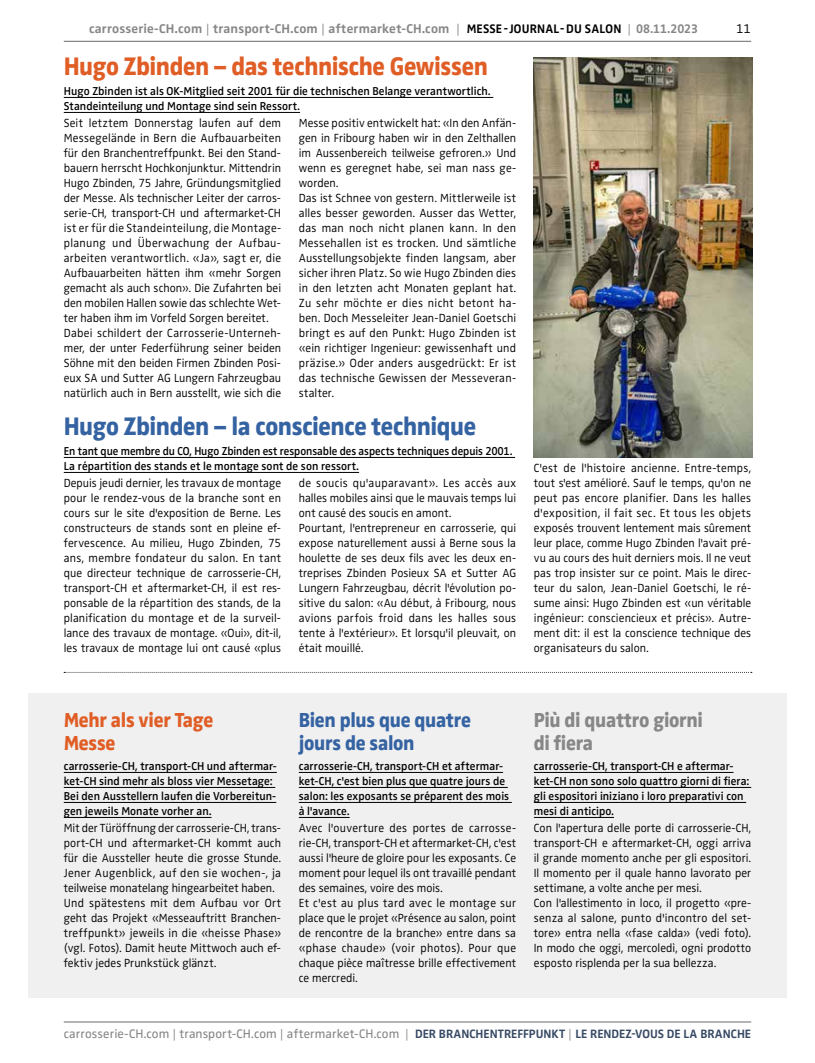
<style>
.page{position:relative;width:815px;height:1063px;background:#fff}
.page>*{position:absolute;margin:0;border:0;box-sizing:border-box;transform-origin:0 0}
.t1{font:800 26.25px "Zwo Pro";letter-spacing:-.015em;color:#e05e26;scale:.9 1}
.t2{font:800 26.25px "Zwo Pro";letter-spacing:-.015em;color:#3563a2;scale:.9 1}
.t3{font:800 21px/22.5px "Zwo Pro";letter-spacing:-.015em;color:#3563a2;scale:.9 1}
.t4{font:800 21px/22.5px "Zwo Pro";letter-spacing:-.015em;color:#878787;scale:.9 1}
.t5{font:800 21px/22.5px "Zwo Pro";letter-spacing:-.015em;color:#e05e26;scale:.9 1}
.t6{font:700 13.12px "Zwo Pro";letter-spacing:.01em;color:#878787}
.t7{font:300 13.12px "Zwo Pro";color:#000}
.t8{font:12.75px "Zwo Pro";letter-spacing:.005em;color:#878787}
.t9{font:300 12.25px/15px "Zwo Pro";letter-spacing:.01em;color:#000;scale:.95 1}
.t10{font:600 11.88px/15px "Zwo Pro";letter-spacing:.005em;color:#000;scale:.95 1}
.t11{font:600 11.88px/15px "Zwo Pro";letter-spacing:.005em;color:#000;scale:.93 1}
.s1{font-weight:300}
.s2{font-size:12.75px;color:#000}
.s3{font-weight:300;font-size:12.75px}
.s4{font-size:12.75px}
.s5{font-weight:700;font-size:12.5px;color:#374964}
</style>
<div class="page">
<hr style="left:64px;top:41px;width:687px;height:1px;background:#878787">
<hr style="left:64px;top:1021px;width:687px;height:2px;background:#878787">
<div style="left:28px;top:693px;width:759px;height:304px;background:#f0f0f0"></div>
<hr style="left:64px;top:772px;width:213px;height:1px;background:#000">
<hr style="left:64px;top:787px;width:211px;height:1px;background:#000">
<hr style="left:64px;top:802px;width:212px;height:1px;background:#000">
<hr style="left:64px;top:817px;width:148px;height:1px;background:#000">
<hr style="left:299px;top:772px;width:204px;height:1px;background:#000">
<hr style="left:299px;top:787px;width:209px;height:1px;background:#000">
<hr style="left:299px;top:802px;width:213px;height:1px;background:#000">
<hr style="left:299px;top:817px;width:51px;height:1px;background:#000">
<hr style="left:534px;top:772px;width:199px;height:1px;background:#000">
<hr style="left:534px;top:787px;width:217px;height:1px;background:#000">
<hr style="left:534px;top:802px;width:212px;height:1px;background:#000">
<hr style="left:534px;top:817px;width:80px;height:1px;background:#000">
<img style="left:534px;top:57px;width:218px;height:400px">
<hr style="left:64px;top:97px;width:429px;height:1px;background:#000">
<hr style="left:64px;top:112px;width:236px;height:1px;background:#000">
<hr style="left:64px;top:457px;width:451px;height:1px;background:#000">
<hr style="left:64px;top:472px;width:295px;height:1px;background:#000">
<svg style="left:64px;top:672px;width:688px;height:1px"></svg>
<p class="t6" style="left:89px;top:19px;width:610px">carrosserie-CH.com <span class="s1">|</span> transport-CH.com <span class="s1">|</span> aftermarket-CH.com <span class="s1">|</span> <span class="s2">MESSE -JOURNAL-DU SALON</span> <span class="s3">|</span> <span class="s4">08.11.2023</span></p>
<p class="t7" style="left:736px;top:19px;width:17px">11</p>
<h1 class="t1" style="left:64px;top:46px;width:473px">Hugo Zbinden – das technische Gewissen</h1>
<p class="t10" style="left:64px;top:83px;width:451px">Hugo Zbinden ist als OK-Mitglied seit 2001 für die technischen Belange verantwortlich.<br>Standeinteilung und Montage sind sein Ressort.</p>
<p class="t9" style="left:64px;top:115px;width:230px">Seit letztem Donnerstag laufen auf dem Messegelände in Bern die Aufbauarbeiten für den Branchentreffpunkt. Bei den Stand&shy;bauern herrscht Hochkonjunktur. Mittendrin Hugo Zbinden, 75 Jahre, Gründungsmitglied der Messe. Als technischer Leiter der carros&shy;serie-CH, transport-CH und aftermarket-CH ist er für die Standeinteilung, die Montage&shy;planung und Überwachung der Aufbau&shy;arbeiten verantwortlich. «Ja», sagt er, die Aufbauarbeiten hätten ihm «mehr Sorgen gemacht als auch schon». Die Zufahrten bei den mobilen Hallen sowie das schlechte Wet&shy;ter haben ihm im Vorfeld Sorgen bereitet.<br>Dabei schildert der Carrosserie-Unterneh&shy;mer, der unter Federführung seiner beiden Söhne mit den beiden Firmen Zbinden Posi&shy;eux SA und Sutter AG Lungern Fahrzeugbau natürlich auch in Bern ausstellt, wie sich die</p>
<p class="t9" style="left:299px;top:115px;width:230px">Messe positiv entwickelt hat: «In den Anfän&shy;gen in Fribourg haben wir in den Zelthallen im Aussenbereich teilweise gefroren.» Und wenn es geregnet habe, sei man nass ge&shy;worden.<br>Das ist Schnee von gestern. Mittlerweile ist alles besser geworden. Ausser das Wetter, das man noch nicht planen kann. In den Messehallen ist es trocken. Und sämtliche Ausstellungsobjekte finden langsam, aber sicher ihren Platz. So wie Hugo Zbinden dies in den letzten acht Monaten geplant hat.<br>Zu sehr möchte er dies nicht betont ha&shy;ben. Doch Messeleiter Jean-Daniel Goetschi bringt es auf den Punkt: Hugo Zbinden ist «ein richtiger Ingenieur: gewissenhaft und präzise.» Oder anders ausgedrückt: Er ist das technische Gewissen der Messeveran&shy;stalter.</p>
<h1 class="t2" style="left:64px;top:406px;width:460px">Hugo Zbinden – la conscience technique</h1>
<p class="t11" style="left:64px;top:443px;width:484px">En tant que membre du CO, Hugo Zbinden est responsable des aspects techniques depuis 2001.<br>La répartition des stands et le montage sont de son ressort.</p>
<p class="t9" style="left:64px;top:475px;width:230px;text-align:justify">Depuis jeudi dernier, les travaux de montage pour le rendez-vous de la branche sont en cours sur le site d'exposition de Berne. Les constructeurs de stands sont en pleine ef&shy;fervescence. Au milieu, Hugo Zbinden, 75 ans, membre fondateur du salon. En tant que directeur technique de carrosserie-CH, transport-CH et aftermarket-CH, il est res&shy;ponsable de la répartition des stands, de la planification du montage et de la surveil&shy;lance des travaux de montage. «Oui», dit-il, les travaux de montage lui ont causé «plus</p>
<p class="t9" style="left:299px;top:475px;width:230px">de soucis qu'auparavant». Les accès aux halles mobiles ainsi que le mauvais temps lui ont causé des soucis en amont.<br>Pourtant, l'entrepreneur en carrosserie, qui expose naturellement aussi à Berne sous la houlette de ses deux fils avec les deux en&shy;treprises Zbinden Posieux SA et Sutter AG Lungern Fahrzeugbau, décrit l'évolution po&shy;sitive du salon: «Au début, à Fribourg, nous avions parfois froid dans les halles sous tente à l'extérieur». Et lorsqu'il pleuvait, on était mouillé.</p>
<p class="t9" style="left:534px;top:460px;width:230px;text-align:justify">C'est de l'histoire ancienne. Entre-temps, tout s'est amélioré. Sauf le temps, qu'on ne peut pas encore planifier. Dans les halles d'exposition, il fait sec. Et tous les objets exposés trouvent lentement mais sûrement leur place, comme Hugo Zbinden l'avait pré&shy;vu au cours des huit derniers mois. Il ne veut pas trop insister sur ce point. Mais le direc&shy;teur du salon, Jean-Daniel Goetschi, le ré&shy;sume ainsi: Hugo Zbinden est «un véritable ingénieur: consciencieux et précis». Autre&shy;ment dit: il est la conscience technique des organisateurs du salon.</p>
<h2 class="t5" style="left:64px;top:708px;width:168px">Mehr als vier Tage<br>Messe</h2>
<p class="t10" style="left:64px;top:758px;width:226px">carrosserie-CH, transport-CH und aftermar&shy;ket-CH sind mehr als bloss vier Messetage:<br>Bei den Ausstellern laufen die Vorbereitun&shy;gen jeweils Monate vorher an.</p>
<p class="t9" style="left:64px;top:820px;width:230px">Mit der Türöffnung der carrosserie-CH, trans&shy;port-CH und aftermarket-CH kommt auch für die Aussteller heute die grosse Stunde.<br>Jener Augenblick, auf den sie wochen-, ja teilweise monatelang hingearbeitet haben.<br>Und spätestens mit dem Aufbau vor Ort geht das Projekt «Messeauftritt Branchen&shy;treffpunkt» jeweils in die «heisse Phase» (vgl. Fotos). Damit heute Mittwoch auch ef&shy;fektiv jedes Prunkstück glänzt.</p>
<h2 class="t3" style="left:299px;top:708px;width:193px">Bien plus que quatre jours de salon</h2>
<p class="t10" style="left:299px;top:758px;width:223px">carrosserie-CH, transport-CH et aftermar&shy;ket-CH, c'est bien plus que quatre jours de salon: les exposants se préparent des mois à l'avance.</p>
<p class="t9" style="left:299px;top:820px;width:230px">Avec l'ouverture des portes de carrosse&shy;rie-CH, transport-CH et aftermarket-CH, c'est aussi l'heure de gloire pour les exposants. Ce moment pour lequel ils ont travaillé pendant des semaines, voire des mois.<br>Et c'est au plus tard avec le montage sur place que le projet «Présence au salon, point de rencontre de la branche» entre dans sa «phase chaude» (voir photos). Pour que chaque pièce maîtresse brille effectivement ce mercredi.</p>
<h2 class="t4" style="left:534px;top:708px;width:189px">Più di quattro giorni di fiera</h2>
<p class="t10" style="left:534px;top:758px;width:228px">carrosserie-CH, transport-CH e aftermar&shy;ket-CH non sono solo quattro giorni di fiera: gli espositori iniziano i loro preparativi con mesi di anticipo.</p>
<p class="t9" style="left:534px;top:820px;width:230px">Con l'apertura delle porte di carrosserie-CH, transport-CH e aftermarket-CH, oggi arriva il grande momento anche per gli espositori.<br>Il momento per il quale hanno lavorato per settimane, a volte anche per mesi.<br>Con l'allestimento in loco, il progetto «pre&shy;senza al salone, punto d'incontro del set&shy;tore» entra nella «fase calda» (vedi foto).<br>In modo che oggi, mercoledì, ogni prodotto esposto risplenda per la sua bellezza.</p>
<p class="t8" style="left:64px;top:1024px;width:689px">carrosserie-CH.com <span class="s1">|</span> transport-CH.com <span class="s1">|</span> aftermarket-CH.com <span class="s1">|</span> <span class="s5">DER BRANCHENTREFFPUNKT</span> <span class="s1">|</span> <span class="s5">LE RENDEZ-VOUS DE LA BRANCHE</span></p>
</div>
